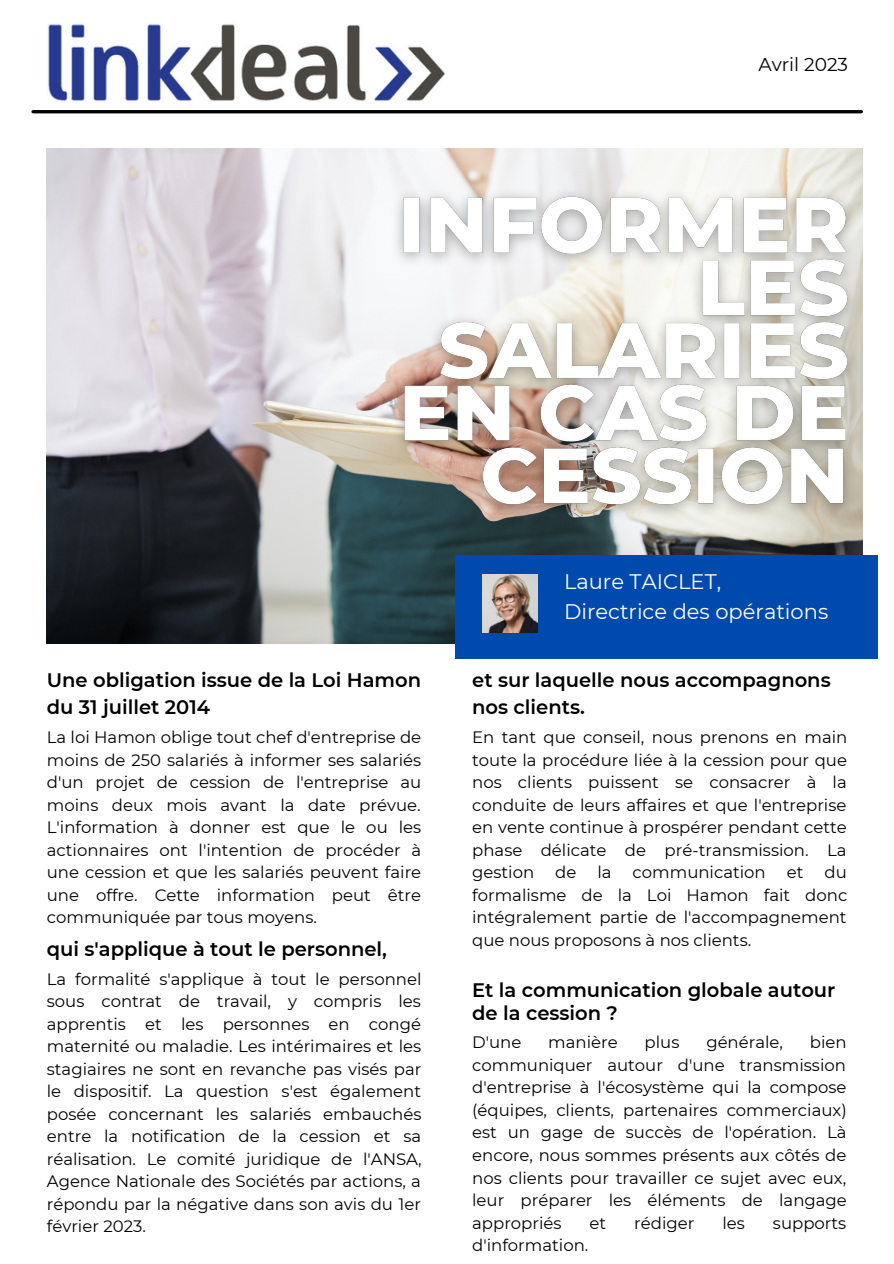
<style>
.page{position:relative;width:894px;height:1264px;background:#fff}
.page>*{position:absolute;margin:0;border:0;box-sizing:border-box;transform-origin:0 0}
.t1{font:21px/29.2px "Montserrat";color:#fff}
.t2{font:600 19.5px/27px "Montserrat";color:#000}
.t3{font:18.6px "Montserrat";color:#000}
.t4{font:16.5px/22.5px "Montserrat";color:#000;text-align:justify}
</style>
<div class="page">
<img style="left:47px;top:149px;width:815px;height:494px">
<div style="left:455px;top:554px;width:422px;height:104px;background:#004aad"></div>
<hr style="left:33px;top:110px;width:828px;height:3px;background:#000">
<img style="left:48px;top:24px;width:397px;height:77px">
<img style="left:482px;top:575px;width:55px;height:57px">
<img style="left:379px;top:161px;width:484px;height:384px">
<p class="t3" style="left:758px;top:53px;width:91px">Avril 2023</p>
<p class="t2" style="left:47px;top:666px;width:375px">Une obligation issue de la Loi Hamon du 31 juillet 2014</p>
<p class="t4" style="left:47px;top:726px;width:376px">La loi Hamon oblige tout chef d'entreprise de moins de 250 salariés à informer ses salariés d'un projet de cession de l'entreprise au moins deux mois avant la date prévue.<br>L'information à donner est que le ou les actionnaires ont l'intention de procéder à une cession et que les salariés peuvent faire une offre. Cette information peut être communiquée par tous moyens.</p>
<p class="t2" style="left:47px;top:935px;width:341px">qui s'applique à tout le personnel,</p>
<p class="t4" style="left:47px;top:967px;width:376px">La formalité s'applique à tout le personnel sous contrat de travail, y compris les apprentis et les personnes en congé maternité ou maladie. Les intérimaires et les stagiaires ne sont en revanche pas visés par le dispositif. La question s'est également posée concernant les salariés embauchés entre la notification de la cession et sa réalisation. Le comité juridique de l'ANSA, Agence Nationale des Sociétés par actions, a répondu par la négative dans son avis du 1er février 2023.</p>
<p class="t1" style="left:564px;top:567px;width:266px">Laure TAICLET,<br>Directrice des opérations</p>
<p class="t2" style="left:472px;top:666px;width:360px">et sur laquelle nous accompagnons nos clients.</p>
<p class="t4" style="left:472px;top:726px;width:376px">En tant que conseil, nous prenons en main toute la procédure liée à la cession pour que nos clients puissent se consacrer à la conduite de leurs affaires et que l'entreprise en vente continue à prospérer pendant cette phase délicate de pré-transmission. La gestion</p>
<p class="t4" style="left:472px;top:861px;width:376px;text-indent:352px">du formalisme de la Loi Hamon fait donc intégralement partie de l'accompagnement que nous proposons à nos clients.</p>
<p class="t4" style="left:555px;top:861px;width:23px">de</p>
<p class="t4" style="left:597px;top:861px;width:16px">la</p>
<p class="t4" style="left:632px;top:861px;width:135px">communication</p>
<p class="t4" style="left:786px;top:861px;width:18px">et</p>
<p class="t2" style="left:472px;top:978px;width:364px;line-height:22.5px">Et la communication globale autour de la cession ?</p>
<p class="t4" style="left:472px;top:1031px;width:376px;text-indent:337px">bien communiquer autour d'une transmission d'entreprise à l'écosystème qui la compose (équipes, clients, partenaires commerciaux) est un gage de succès de l'opération. Là encore, nous sommes présents aux côtés de nos clients pour travailler ce sujet avec eux, leur préparer les éléments de langage appropriés</p>
<p class="t4" style="left:472px;top:1031px;width:51px">D'une</p>
<p class="t4" style="left:548px;top:1031px;width:71px">manière</p>
<p class="t4" style="left:644px;top:1031px;width:36px">plus</p>
<p class="t4" style="left:706px;top:1031px;width:78px">générale,</p>
<p class="t4" style="left:589px;top:1211px;width:18px">et</p>
<p class="t4" style="left:634px;top:1211px;width:62px">rédiger</p>
<p class="t4" style="left:722px;top:1211px;width:24px">les</p>
<p class="t4" style="left:772px;top:1211px;width:75px">supports</p>
<p class="t4" style="left:472px;top:1233px;width:118px">d'information.</p>
</div>
